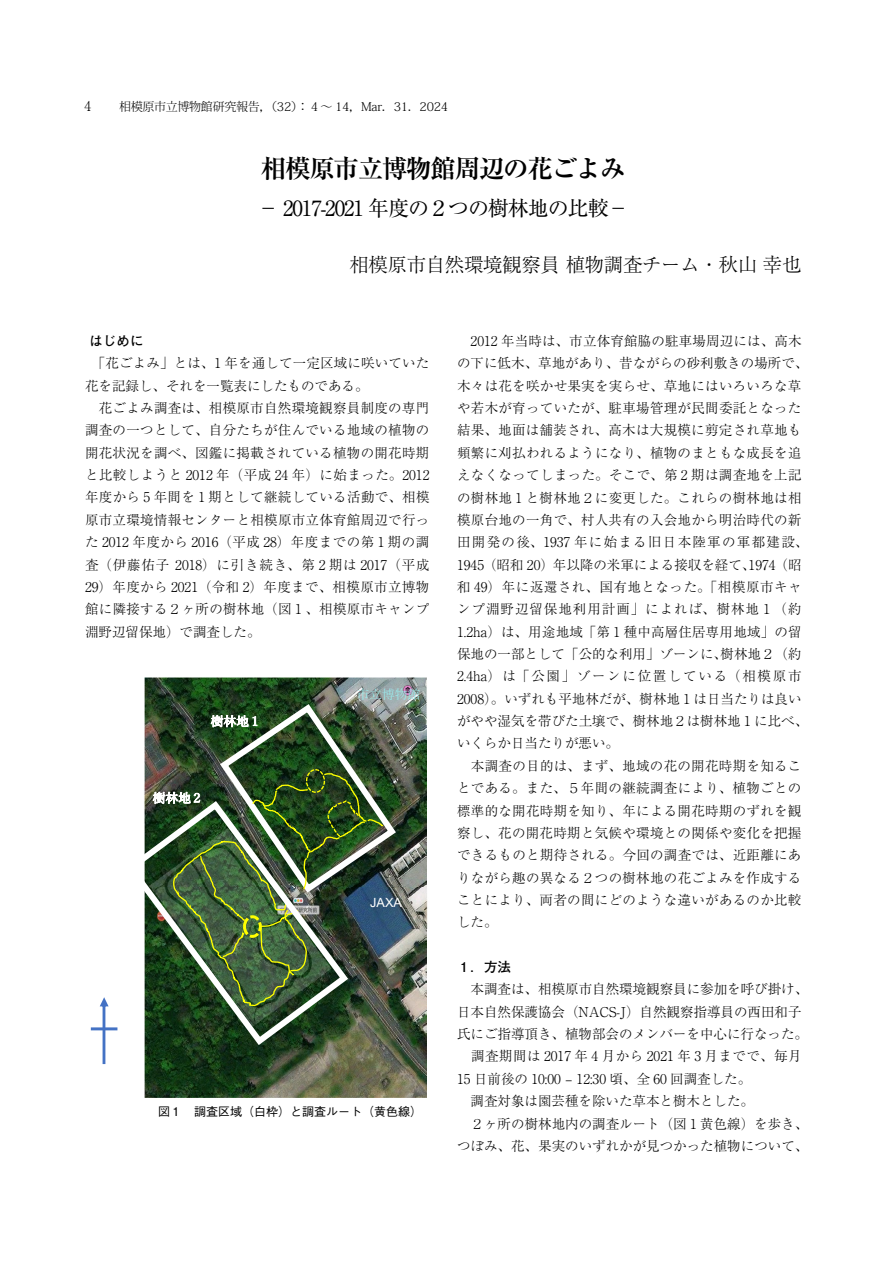
<style>
.page{position:relative;width:893px;height:1263px;background:#fff}
.page>*{position:absolute;margin:0;border:0;box-sizing:border-box;transform-origin:0 0}
.t1{font:700 25.5px "Ryumin Pro";letter-spacing:-.05em;color:#000}
.t2{font:21px "Ryumin Pro";letter-spacing:-.05em;color:#000}
.t3{font:300 19.5px "Ryumin Pro";letter-spacing:-.02em;color:#000}
.t4{font:300 13.5px/22.4px "Ryumin Pro";letter-spacing:.02em;color:#000}
.t5{font:300 13.5px/22.4px "Ryumin Pro";color:#000}
.t6{font:700 13.5px "Futo Go B101 Pro";color:#000}
.t7{font:12.6px "Yu Mincho";color:#fff}
.t8{font:12.6px "Yu Mincho";color:#9aeaeb}
.t9{font:12.6px "Arial";color:#fff}
.t10{font:300 12px "Koz Min Pro";letter-spacing:-.025em;color:#000}
.t11{font:500 12px "Gothic BBB Pro";color:#000}
</style>
<div class="page">
<img style="left:144px;top:677px;width:283px;height:421px">
<img style="left:144px;top:784px;width:29px;height:13px">
<svg style="left:90px;top:997px;width:19px;height:67px"></svg>
<hr style="left:91px;top:1027px;width:26px;height:3px;background:#4472c4">
<svg style="left:144px;top:797px;width:208px;height:252px"></svg>
<img style="left:173px;top:700px;width:227px;height:307px">
<img style="left:347px;top:681px;width:80px;height:39px">
<img style="left:360px;top:889px;width:68px;height:40px">
<p class="t4" style="left:85px;top:94px;width:8px">4</p>
<p class="t10" style="left:119px;top:98px;width:331px">相模原市立博物館研究報告，（32）：４〜 14，Mar．31．2024</p>
<h1 class="t1" style="left:261px;top:148px;width:366px">相模原市立博物館周辺の花ごよみ</h1>
<h2 class="t2" style="left:258px;top:191px;width:372px">－ 2017-2021 年度の２つの樹林地の比較－</h2>
<h3 class="t3" style="left:349px;top:250px;width:454px">相模原市自然環境観察員 植物調査チーム・秋山 幸也</h3>
<p class="t6" style="left:90px;top:330px;width:55px">はじめに</p>
<p class="t4" style="left:85px;top:351px;width:346px">　「花ごよみ」とは、1 年を通して一定区域に咲いていた花を記録し、それを一覧表にしたものである。<br>　花ごよみ調査は、相模原市自然環境観察員制度の専門調査の一つとして、自分たちが住んでいる地域の植物の開花状況を調べ、図鑑に掲載されている植物の開花時期と比較しようと 2012 年（平成 24 年）に始まった。2012年度から 5 年間を 1 期として継続している活動で、相模原市立環境情報センターと相模原市立体育館周辺で行った 2012 年度から 2016（平成 28）年度までの第 1 期の調査（伊藤佑子 2018）に引き続き、第 2 期は 2017（平成<br>29）年度から 2021（令和 2）年度まで、相模原市立博物館に隣接する２ヶ所の樹林地（図１、相模原市キャンプ淵野辺留保地）で調査した。</p>
<p class="t7" style="left:211px;top:710px;width:52px">樹林地１</p>
<p class="t7" style="left:153px;top:786px;width:52px">樹林地２</p>
<p class="t8" style="left:357px;top:682px;width:65px">市⽴博物館</p>
<p class="t9" style="left:370px;top:894px;width:33px">JAXA</p>
<p class="t11" style="left:158px;top:1102px;width:265px">図１　調査区域（白枠）と調査ルート（黄色線）</p>
<p class="t4" style="left:457px;top:329px;width:353px">　2012 年当時は、市立体育館脇の駐車場周辺には、高木の下に低木、草地があり、昔ながらの砂利敷きの場所で、木々は花を咲かせ果実を実らせ、草地にはいろいろな草や若木が育っていたが、駐車場管理が民間委託となった結果、地面は舗装され、高木は大規模に剪定され草地も頻繁に刈払われるようになり、植物のまともな成長を追えなくなってしまった。そこで、第 2 期は調査地を上記の樹林地 1 と樹林地２に変更した。これらの樹林地は相模原台地の一角で、村人共有の入会地から明治時代の新田開発の後、1937 年に始まる旧日本陸軍の軍都建設、<br>1945（昭和 20）年以降の米軍による接収を経て、1974（昭和 49）年に返還され、国有地となった。「相模原市キャンプ淵野辺留保地利用計画」によれば、樹林地１（約<br>1.2ha）は、用途地域「第 1 種中高層住居専用地域」の留保地の一部として「公的な利用」ゾーンに、樹林地２（約<br>2.4ha）は「公園」ゾーンに位置している（相模原市<br>2008）。いずれも平地林だが、樹林地１は日当たりは良いがやや湿気を帯びた土壌で、樹林地２は樹林地１に比べ、いくらか日当たりが悪い。<br>　本調査の目的は、まず、地域の花の開花時期を知ることである。また、５年間の継続調査により、植物ごとの標準的な開花時期を知り、年による開花時期のずれを観察し、花の開花時期と気候や環境との関係や変化を把握できるものと期待される。今回の調査では、近距離にありながら趣の異なる２つの樹林地の花ごよみを作成することにより、両者の間にどのような違いがあるのか比較した。</p>
<p class="t6" style="left:457px;top:956px;width:55px">１．方法</p>
<p class="t5" style="left:457px;top:977px;width:353px">　本調査は、相模原市自然環境観察員に参加を呼び掛け、日本自然保護協会（NACS-J）自然観察指導員の西田和子氏にご指導頂き、植物部会のメンバーを中心に行なった。　調査期間は 2017 年 4 月から 2021 年 3 月までで、毎月<br>15 日前後の 10:00 – 12:30 頃、全 60 回調査した。<br>　調査対象は園芸種を除いた草本と樹木とした。<br>　２ヶ所の樹林地内の調査ルート（図１黄色線）を歩き、つぼみ、花、果実のいずれかが見つかった植物について、</p>
</div>
